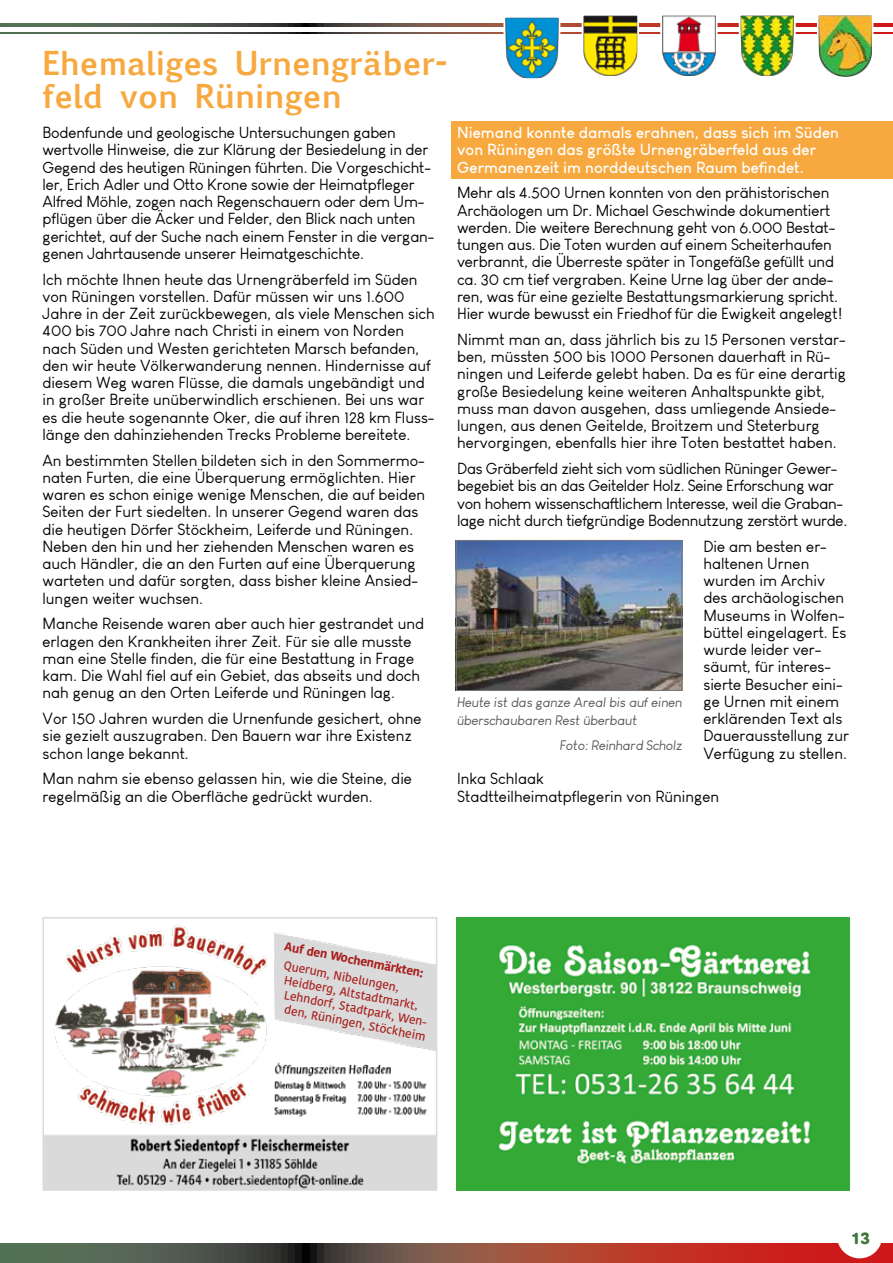
<style>
.page{position:relative;width:893px;height:1263px;background:#fff}
.page>*{position:absolute;margin:0;border:0;box-sizing:border-box;transform-origin:0 0}
.t1{font:700 31.5px/33px "Euphemia UCAS";color:#f7a940}
.t2{font:700 16.5px "Agberg";color:#3e7638}
.t3{font:15.75px/17.2px "Louis George Cafe";color:#000}
.t4{font:15.75px/17.2px "Louis George Cafe";letter-spacing:-.02em;color:#000}
.t5{font:700 15.75px/17.2px "Louis George Cafe";color:#fff}
.t6{font:italic 13.5px/17.2px "Louis George Cafe";color:#575756}
.t7{font:500 12px "Kohinoor Telugu";color:#a81e1c}
.t8{font:700 12px "Kohinoor Telugu";color:#a81e1c}
</style>
<div class="page">
<svg style="left:0;top:1243px;width:893px;height:20px;background:#834639"></svg>
<svg style="left:0;top:23px;width:893px;height:4px;background:#6a4d41"></svg>
<svg style="left:0;top:32px;width:893px;height:2px"></svg>
<img style="left:742px;top:17px;width:51px;height:58px">
<div style="left:739px;top:14px;width:57px;height:64px;border:2px solid #fff"></div>
<img style="left:820px;top:17px;width:50px;height:60px">
<div style="left:817px;top:14px;width:56px;height:66px;border:2px solid #fff"></div>
<img style="left:663px;top:17px;width:51px;height:58px">
<div style="left:660px;top:14px;width:57px;height:64px;border:2px solid #fff"></div>
<img style="left:506px;top:19px;width:51px;height:58px">
<div style="left:503px;top:16px;width:57px;height:64px;border:2px solid #fff"></div>
<img style="left:585px;top:17px;width:51px;height:58px">
<div style="left:582px;top:14px;width:57px;height:64px;border:2px solid #fff"></div>
<div style="left:837px;top:1213px;width:45px;height:45px;background:#fff;border-radius:50%"></div>
<div style="left:452px;top:121px;width:441px;height:57px;background:#f7a940"></div>
<img style="left:46px;top:925px;width:388px;height:263px">
<div style="left:43px;top:917px;width:394px;height:274px;border:2px solid #dadada"></div>
<div style="left:456px;top:917px;width:394px;height:274px;background:#35a936"></div>
<img style="left:498px;top:943px;width:314px;height:222px">
<img style="left:458px;top:542px;width:222px;height:147px">
<div style="left:456px;top:540px;width:226px;height:151px;border:1px solid #797979"></div>
<h1 class="t1" style="left:43px;top:46px;width:406px">Ehemaliges Urnengräber&shy;feld von Rüningen</h1>
<p class="t3" style="left:43px;top:124px;width:393px">Bodenfunde und geologische Untersuchungen gaben wertvolle Hinweise, die zur Klärung der Besiedelung in der Gegend des heutigen Rüningen führten. Die Vorgeschicht&shy;ler, Erich Adler und Otto Krone sowie der Heimatpfleger Alfred Möhle, zogen nach Regenschauern oder dem Um&shy;pflügen über die Äcker und Felder, den Blick nach unten gerichtet, auf der Suche nach einem Fenster in die vergan&shy;genen Jahrtausende unserer Heimatgeschichte.</p>
<p class="t3" style="left:43px;top:270px;width:394px">Ich möchte Ihnen heute das Urnengräberfeld im Süden von Rüningen vorstellen. Dafür müssen wir uns 1.600<br>Jahre in der Zeit zurückbewegen, als viele Menschen sich 400 bis 700 Jahre nach Christi in einem von Norden nach Süden und Westen gerichteten Marsch befanden, den wir heute Völkerwanderung nennen. Hindernisse auf diesem Weg waren Flüsse, die damals ungebändigt und in großer Breite unüberwindlich erschienen. Bei uns war es die heute sogenannte Oker, die auf ihren 128 km Fluss&shy;länge den dahinziehenden Trecks Probleme bereitete.</p>
<p class="t3" style="left:43px;top:451px;width:384px">An bestimmten Stellen bildeten sich in den Sommermo&shy;naten Furten, die eine Überquerung ermöglichten. Hier waren es schon einige wenige Menschen, die auf beiden Seiten der Furt siedelten. In unserer Gegend waren das die heutigen Dörfer Stöckheim, Leiferde und Rüningen.<br>Neben den hin und her ziehenden Menschen waren es auch Händler, die an den Furten auf eine Überquerung warteten und dafür sorgten, dass bisher kleine Ansied&shy;lungen weiter wuchsen.</p>
<p class="t3" style="left:43px;top:615px;width:383px">Manche Reisende waren aber auch hier gestrandet und erlagen den Krankheiten ihrer Zeit. Für sie alle musste man eine Stelle finden, die für eine Bestattung in Frage kam. Die Wahl fiel auf ein Gebiet, das abseits und doch nah genug an den Orten Leiferde und Rüningen lag.</p>
<p class="t3" style="left:43px;top:710px;width:381px">Vor 150 Jahren wurden die Urnenfunde gesichert, ohne sie gezielt auszugraben. Den Bauern war ihre Existenz schon lange bekannt.</p>
<p class="t3" style="left:43px;top:770px;width:371px">Man nahm sie ebenso gelassen hin, wie die Steine, die regelmäßig an die Oberfläche gedrückt wurden.</p>
<p class="t5" style="left:457px;top:124px;width:384px">Niemand konnte damals erahnen, dass sich im Süden von Rüningen das größte Urnengräberfeld aus der<br>Germanenzeit im norddeutschen Raum befindet.</p>
<p class="t3" style="left:457px;top:184px;width:387px">Mehr als 4.500 Urnen konnten von den prähistorischen Archäologen um Dr. Michael Geschwinde dokumentiert werden. Die weitere Berechnung geht von 6.000 Bestat&shy;tungen aus. Die Toten wurden auf einem Scheiterhaufen verbrannt, die Überreste später in Tongefäße gefüllt und ca. 30 cm tief vergraben. Keine Urne lag über der ande&shy;ren, was für eine gezielte Bestattungsmarkierung spricht.<br>Hier wurde bewusst ein Friedhof für die Ewigkeit angelegt!</p>
<p class="t3" style="left:457px;top:331px;width:391px">Nimmt man an, dass jährlich bis zu 15 Personen verstar&shy;ben, müssten 500 bis 1000 Personen dauerhaft in Rü&shy;ningen und Leiferde gelebt haben. Da es für eine derartig große Besiedelung keine weiteren Anhaltspunkte gibt, muss man davon ausgehen, dass umliegende Ansiede&shy;lungen, aus denen Geitelde, Broitzem und Steterburg hervorgingen, ebenfalls hier ihre Toten bestattet haben.</p>
<p class="t4" style="left:457px;top:460px;width:392px">Das Gräberfeld zieht sich vom südlichen Rüninger Gewer&shy;begebiet bis an das Geitelder Holz. Seine Erforschung war von hohem wissenschaftlichem Interesse, weil die Graban&shy;lage nicht durch tiefgründige Bodennutzung zerstört wurde.</p>
<p class="t3" style="left:703px;top:537px;width:147px">Die am besten er&shy;haltenen Urnen wurden im Archiv des archäologischen<br>Museums in Wolfen&shy;büttel eingelagert. Es wurde leider ver&shy;säumt, für interes&shy;sierte Besucher eini&shy;ge Urnen mit einem erklärenden Text als<br>Dauerausstellung zur<br>Verfügung zu stellen.</p>
<p class="t3" style="left:457px;top:770px;width:264px">Inka Schlaak<br>Stadtteilheimatpflegerin von Rüningen</p>
<p class="t6" style="left:457px;top:694px;width:226px">Heute ist das ganze Areal bis auf einen überschaubaren Rest überbaut</p>
<p class="t6" style="left:560px;top:737px;width:124px">Foto: Reinhard Scholz</p>
<p class="t8" style="left:286px;top:939px;width:143px;rotate:11deg">Auf den Wochenmärkten:</p>
<p class="t7" style="left:285px;top:958px;width:119px;rotate:11deg">Querum, Nibelungen,</p>
<p class="t7" style="left:286px;top:973px;width:138px;rotate:11deg">Heidberg, Altstadtmarkt,</p>
<p class="t7" style="left:286px;top:988px;width:148px;rotate:11deg">Lehndorf, Stadtpark, Wen-</p>
<p class="t7" style="left:286px;top:1002px;width:145px;rotate:11deg">den, Rüningen, Stöckheim</p>
<p class="t2" style="left:851px;top:1229px;width:21px">13</p>
</div>
